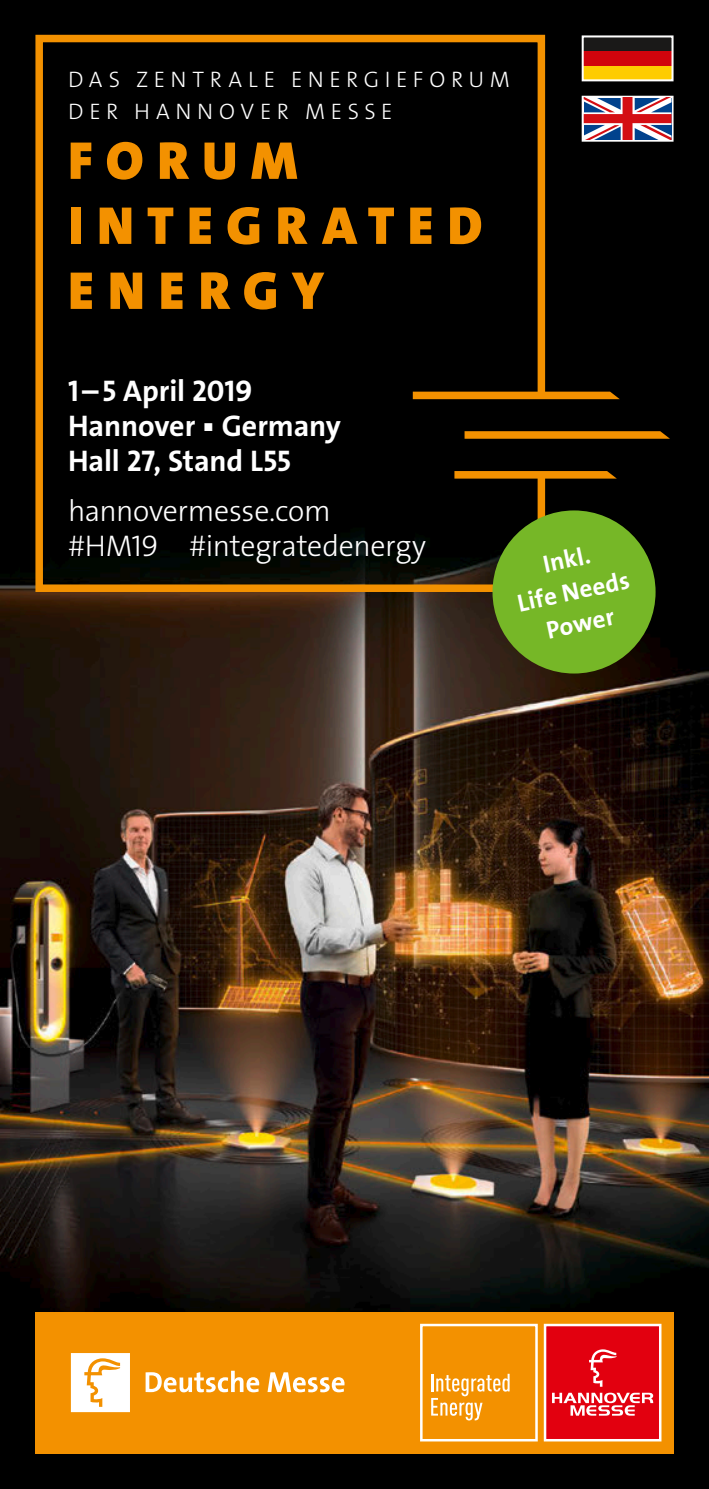
<style>
.page{position:relative;width:709px;height:1489px;background:#fff}
.page>*{position:absolute;margin:0;border:0;box-sizing:border-box;transform-origin:0 0}
.t1{font:900 53.75px/65px "The Sans LP9";letter-spacing:.25em;color:#f39100}
.t2{font:30px/35px "The Sans LP7 Bld";letter-spacing:-.005em;color:#fff}
.t3{font:30px/35px "The Sans LP3 Lig";letter-spacing:-.01em;color:#fff}
.t4{font:25px/32.5px "The Sans LP7 Bld";color:#fff;text-align:center}
.t5{font:22.5px/32.5px "The Sans LP3 Lig";letter-spacing:.25em;color:#fff}
</style>
<div class="page">
<img style="left:0;top:0;width:709px;height:1488px">
<div style="left:35px;top:1311px;width:638px;height:142px;background:#f39100"></div>
<svg style="left:146px;top:1370px;width:113px;height:22px"></svg>
<svg style="left:267px;top:1372px;width:77px;height:20px"></svg>
<svg style="left:71px;top:1353px;width:59px;height:58px;background:#fdf1e0"></svg>
<svg style="left:420px;top:1323px;width:242px;height:119px"></svg>
<div style="left:583px;top:36px;width:88px;height:15px;background:#1a1918"></div>
<div style="left:583px;top:51px;width:88px;height:15px;background:#d1040c"></div>
<div style="left:583px;top:66px;width:88px;height:14px;background:#fecc00"></div>
<div style="left:581px;top:35px;width:92px;height:46px;border:2px solid #fff"></div>
<svg style="left:580px;top:95px;width:94px;height:48px"></svg>
<svg style="left:32px;top:31px;width:517px;height:564px;background:#0d0800"></svg>
<svg style="left:413px;top:391px;width:207px;height:8px;background:#da8200"></svg>
<svg style="left:464px;top:431px;width:206px;height:8px;background:#df8500"></svg>
<svg style="left:454px;top:471px;width:163px;height:7px"></svg>
<div style="left:492px;top:510px;width:163px;height:163px;background:#76b727;border-radius:50%"></div>
<p class="t5" style="left:68px;top:63px;width:443px">DAS ZENTRALE ENERGIEFORUM<br>DER HANNOVER MESSE</p>
<h1 class="t1" style="left:68px;top:129px;width:416px">FORUM<br>INTEGRATED<br>ENERGY</h1>
<p class="t2" style="left:68px;top:373px;width:274px">1 – 5 April 2019<br>Hannover ▪ Germany<br>Hall 27, Stand L55</p>
<p class="t3" style="left:68px;top:493px;width:360px">hannovermesse.com #HM19 #integratedenergy</p>
<p class="t4" style="left:508px;top:555px;width:115px;rotate:-12deg">Inkl.<br>Life Needs<br>Power</p>
</div>
